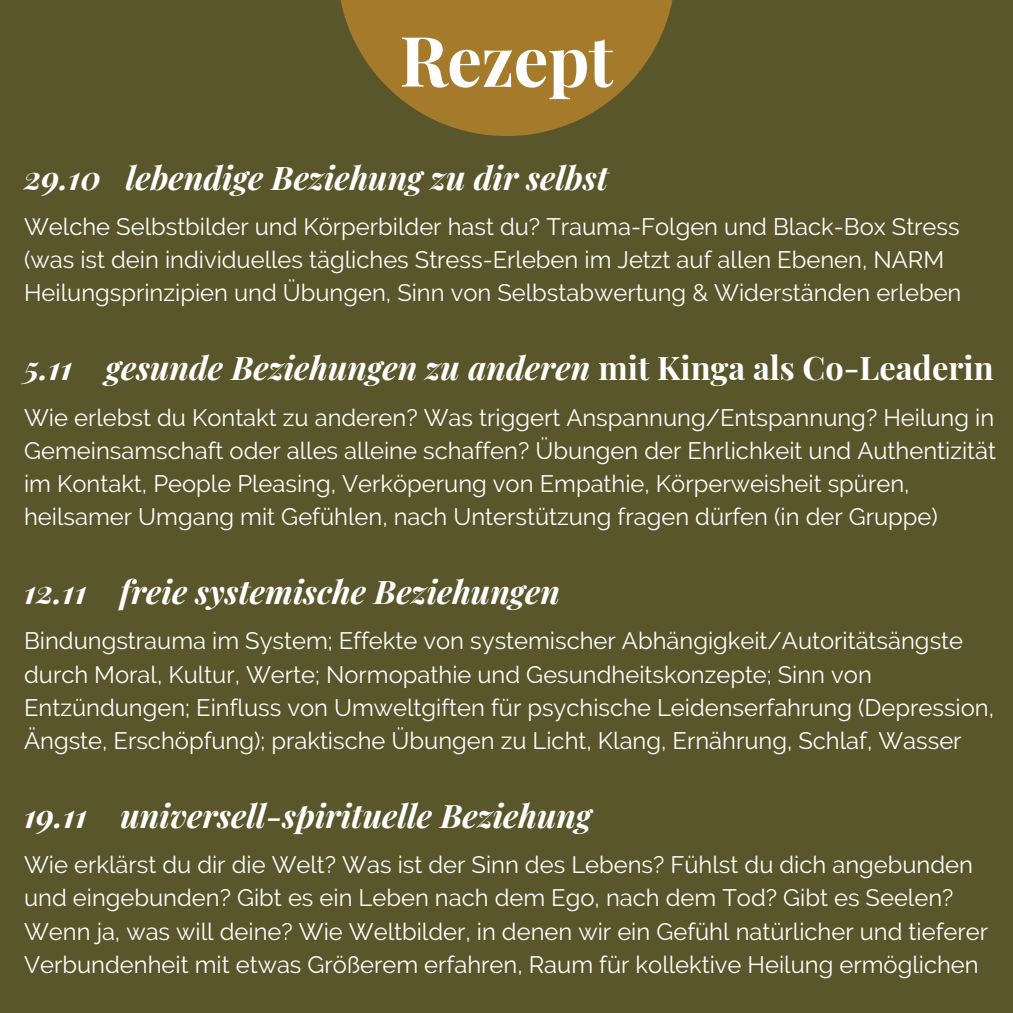
<style>
.page{position:relative;width:1013px;height:1013px;background:#fff}
.page>*{position:absolute;margin:0;border:0;box-sizing:border-box;transform-origin:0 0}
.t1{font:700 69.38px "Playfair Display";letter-spacing:-.01em;color:#fff}
.t2{font:italic 700 32.5px "Playfair Display";color:#fff}
.t3{font:23.75px/33.1px "Raleway";color:#fff}
.s1{font-style:normal}
</style>
<div class="page">
<div style="left:0;top:0;width:1012px;height:1012px;background:#59562b"></div>
<svg style="left:340px;top:0;width:333px;height:136px;fill:#a67a2b"></svg>
<p class="t1" style="left:399px;top:12px;width:215px">Rezept</p>
<p class="t2" style="left:24px;top:155px;width:585px">29.10 lebendige Beziehung zu dir selbst</p>
<p class="t3" style="left:24px;top:210px;width:938px">Welche Selbstbilder und Körperbilder hast du? Trauma-Folgen und Black-Box Stress (was ist dein individuelles tägliches Stress-Erleben im Jetzt auf allen Ebenen, NARM<br>Heilungsprinzipien und Übungen, Sinn von Selbstabwertung &amp; Widerständen erleben</p>
<p class="t2" style="left:24px;top:345px;width:971px">5.11 gesunde Beziehungen zu anderen <span class="s1">mit Kinga als Co-Leaderin</span></p>
<p class="t3" style="left:24px;top:400px;width:973px">Wie erlebst du Kontakt zu anderen? Was triggert Anspannung/Entspannung? Heilung in Gemeinsamschaft oder alles alleine schaffen? Übungen der Ehrlichkeit und Authentizität im Kontakt, People Pleasing, Verköperung von Empathie, Körperweisheit spüren, heilsamer Umgang mit Gefühlen, nach Unterstützung fragen dürfen (in der Gruppe)</p>
<p class="t2" style="left:24px;top:569px;width:537px">12.11 freie systemische Beziehungen</p>
<p class="t3" style="left:24px;top:624px;width:971px">Bindungstrauma im System; Effekte von systemischer Abhängigkeit/Autoritätsängste durch Moral, Kultur, Werte; Normopathie und Gesundheitskonzepte; Sinn von Entzündungen; Einfluss von Umweltgiften für psychische Leidenserfahrung (Depression, Ängste, Erschöpfung); praktische Übungen zu Licht, Klang, Ernährung, Schlaf, Wasser</p>
<p class="t2" style="left:24px;top:793px;width:569px">19.11 universell-spirituelle Beziehung</p>
<p class="t3" style="left:24px;top:848px;width:965px">Wie erklärst du dir die Welt? Was ist der Sinn des Lebens? Fühlst du dich angebunden und eingebunden? Gibt es ein Leben nach dem Ego, nach dem Tod? Gibt es Seelen?<br>Wenn ja, was will deine? Wie Weltbilder, in denen wir ein Gefühl natürlicher und tieferer Verbundenheit mit etwas Größerem erfahren, Raum für kollektive Heilung ermöglichen</p>
</div>
